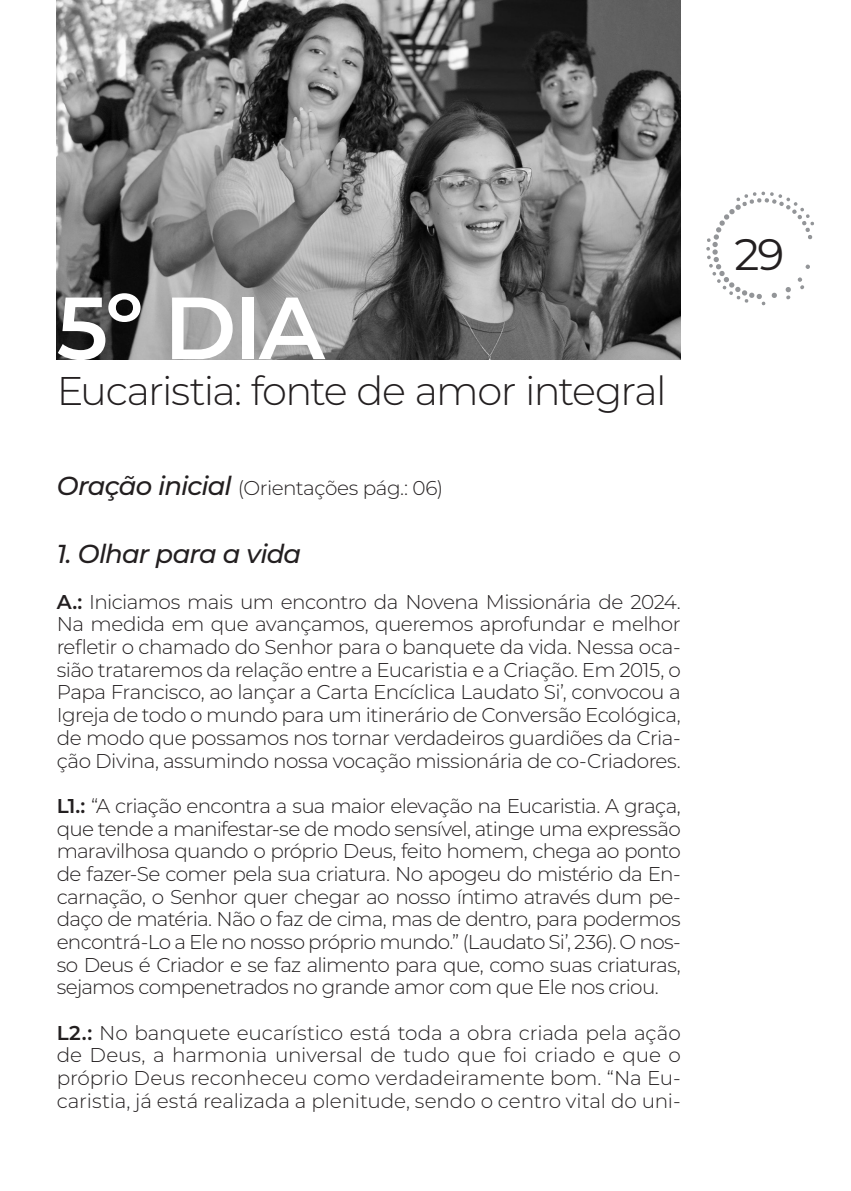
<style>
.page{position:relative;width:851px;height:1191px;background:#fff}
.page>*{position:absolute;margin:0;border:0;box-sizing:border-box;transform-origin:0 0}
.capitulos{font:600 88px "Montserrat";color:#fff}
.t1{font:44px "Montserrat";color:#231f20}
.tema_do_dia{font:300 40px "Montserrat";letter-spacing:-.045em;color:#231f20}
.sub_capitulos{font:italic 500 26px "Montserrat";letter-spacing:-.035em;color:#231f20}
.sub_capitulos-2{font:300 20px/22.6px "Montserrat";letter-spacing:-.025em;color:#231f20;text-align:justify}
.s1{font-weight:500;font-style:italic;font-size:26px}
.s2{font-weight:600}
</style>
<div class="page">
<svg style="left:706px;top:191px;width:108px;height:114px"></svg>
<img style="left:57px;top:0;width:623px;height:359px">
<p class="capitulos" style="left:57px;top:265px;width:270px">5º DIA</p>
<p class="tema_do_dia" style="left:57px;top:363px;width:611px">Eucaristia: fonte de amor integral</p>
<p class="sub_capitulos-2" style="left:57px;top:476px;width:388px"><span class="s1">Oração inicial</span> (Orientações pág.: 06)</p>
<p class="sub_capitulos" style="left:57px;top:536px;width:246px">1. Olhar para a vida</p>
<p class="sub_capitulos-2" style="left:57px;top:589px;width:625px"><span class="s2">A.:</span> Iniciamos mais um encontro da Novena Missionária de 2024.<br>Na medida em que avançamos, queremos aprofundar e melhor refletir o chamado do Senhor para o banquete da vida. Nessa oca&shy;sião trataremos da relação entre a Eucaristia e a Criação. Em 2015, o Papa Francisco, ao lançar a Carta Encíclica Laudato Si’, convocou a Igreja de todo o mundo para um itinerário de Conversão Ecológica, de modo que possamos nos tornar verdadeiros guardiões da Cria&shy;ção Divina, assumindo nossa vocação missionária de co-Criadores.</p>
<p class="sub_capitulos-2" style="left:57px;top:794px;width:625px"><span class="s2">L1.:</span> “A criação encontra a sua maior elevação na Eucaristia. A graça, que tende a manifestar-se de modo sensível, atinge uma expressão maravilhosa quando o próprio Deus, feito homem, chega ao ponto de fazer-Se comer pela sua criatura. No apogeu do mistério da En&shy;carnação, o Senhor quer chegar ao nosso íntimo através dum pe&shy;daço de matéria. Não o faz de cima, mas de dentro, para podermos encontrá-Lo a Ele no nosso próprio mundo.” (Laudato Si’, 236). O nos&shy;so Deus é Criador e se faz alimento para que, como suas criaturas, sejamos compenetrados no grande amor com que Ele nos criou.</p>
<p class="sub_capitulos-2" style="left:57px;top:1020px;width:625px"><span class="s2">L2.:</span> No banquete eucarístico está toda a obra criada pela ação de Deus, a harmonia universal de tudo que foi criado e que o próprio Deus reconheceu como verdadeiramente bom. “Na Eu&shy;caristia, já está realizada a plenitude, sendo o centro vital do uni-</p>
<h2 class="t1" style="left:734px;top:224px;width:51px">29</h2>
</div>
